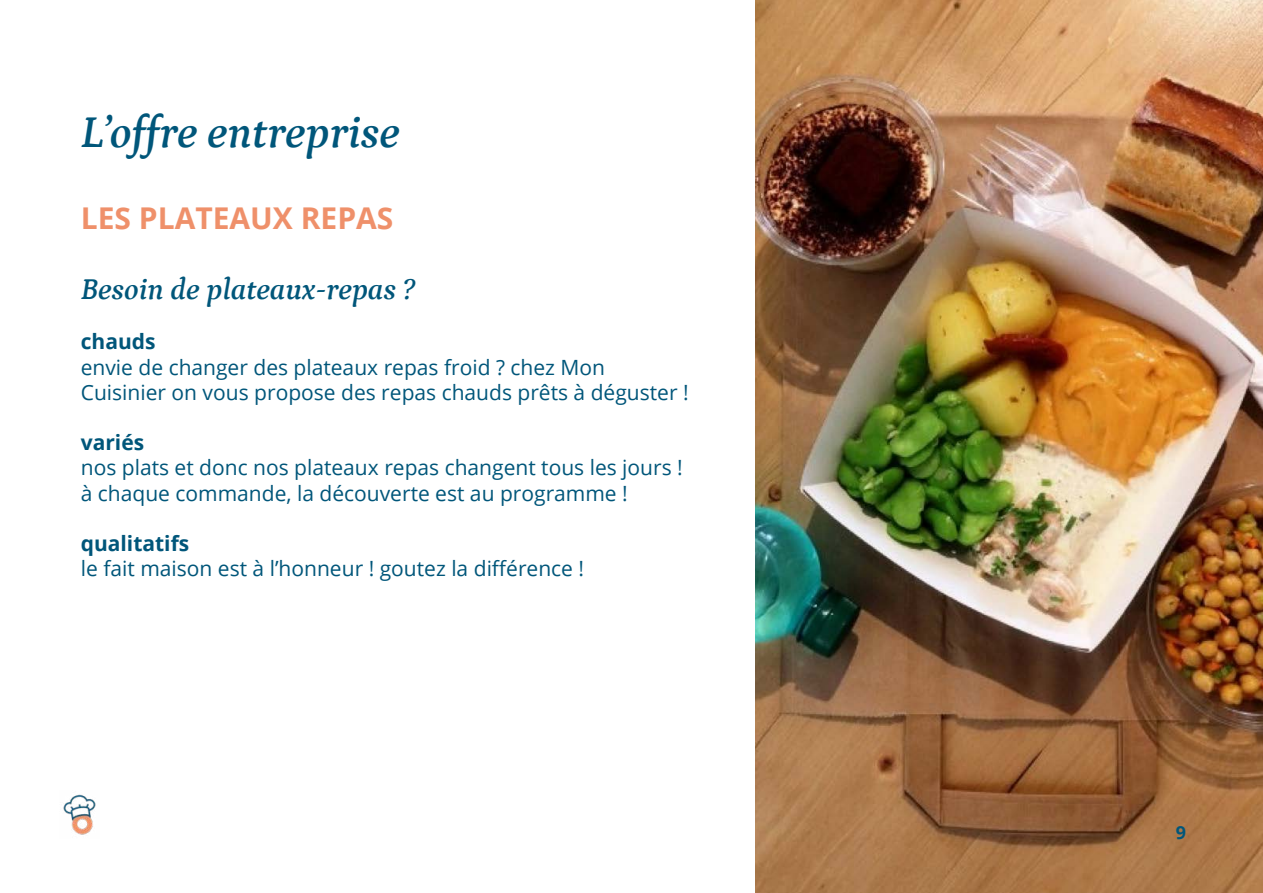
<style>
.page{position:relative;width:1263px;height:893px;background:#fff}
.page>*{position:absolute;margin:0;border:0;box-sizing:border-box;transform-origin:0 0}
.t1{font:italic 600 45px "Petrona";color:#00567a}
.t2{font:italic 600 30px "Petrona";color:#00567a}
.t3{font:700 30px "Open Sans";color:#ef906a}
.t4{font:21px/25.2px "Open Sans";color:#00567a}
.t5{font:700 21px "Open Sans";color:#00567a}
.t6{font:700 18px "Open Sans";color:#00567a}
</style>
<div class="page">
<img style="left:755px;top:0;width:508px;height:893px">
<img style="left:63px;top:794px;width:33px;height:41px">
<h1 class="t1" style="left:81px;top:98px;width:320px">L’offre entreprise</h1>
<h2 class="t3" style="left:81px;top:197px;width:314px">LES PLATEAUX REPAS</h2>
<h2 class="t2" style="left:81px;top:266px;width:335px">Besoin de plateaux-repas ?</h2>
<p class="t5" style="left:81px;top:327px;width:76px">chauds</p>
<p class="t4" style="left:81px;top:354px;width:609px">envie de changer des plateaux repas froid ? chez Mon<br>Cuisinier on vous propose des repas chauds prêts à déguster !</p>
<p class="t5" style="left:81px;top:428px;width:65px">variés</p>
<p class="t4" style="left:81px;top:455px;width:603px">nos plats et donc nos plateaux repas changent tous les jours ! à chaque commande, la découverte est au programme !</p>
<p class="t5" style="left:81px;top:529px;width:110px">qualitatifs</p>
<p class="t4" style="left:81px;top:555px;width:505px">le fait maison est à l’honneur ! goutez la différence !</p>
<p class="t6" style="left:1176px;top:820px;width:12px">9</p>
</div>
